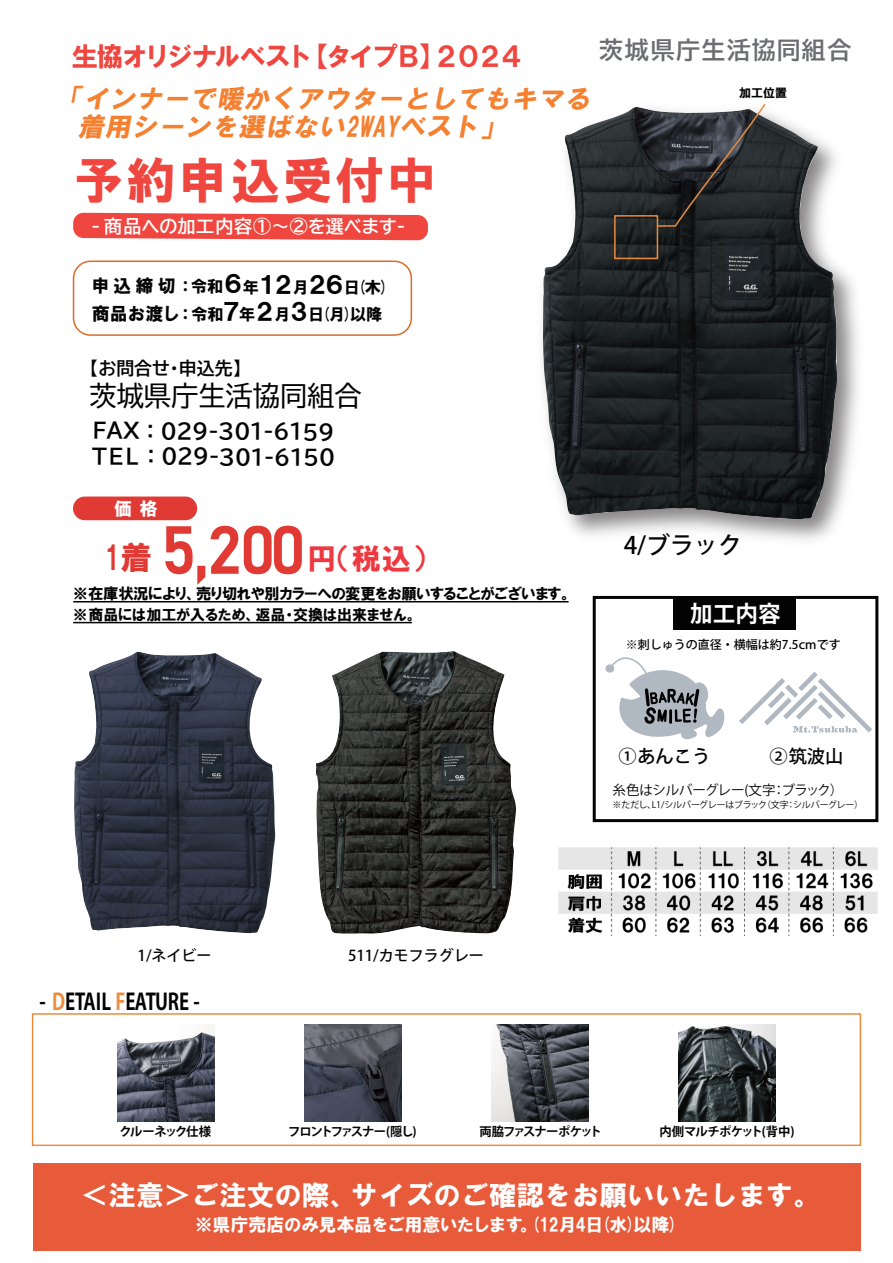
<style>
.page{position:relative;width:893px;height:1263px;background:#fff}
.page>*{position:absolute;margin:0;border:0;box-sizing:border-box;transform-origin:0 0}
.t1{font:66.9px "Bahnschrift";color:#e13934}
.t2{font:49.8px "HG Soei Kakugothic UB";letter-spacing:.04em;color:#ef463f}
.t3{font:31.95px "HG Soei Kakugothic UB";color:#e13934}
.t4{font:29.4px "HG Soei Kakugothic UB";color:#ee3941}
.t5{font:27.75px "HG Soei Kakugothic UB";color:#fff}
.t6{font:27.15px "BIZ UDP Gothic";color:#030303}
.t7{font:26.85px "HG Soei Kakugothic UB";letter-spacing:-.15em;color:#ef463f}
.t8{font:italic 26.4px/28px "HG Soei Kakugothic UB";color:#f48030}
.t9{font:24px "BIZ UDP Gothic Bold";letter-spacing:.06em;color:#6c6d70}
.t10{font:500 24px "Koz Go Pr 6 N";color:#030303}
.t11{font:700 22.65px "Koz Go Pr 6 N";color:#030303;scale:.82 1}
.t12{font:700 22.65px "Koz Go Pr 6 N";color:#fff}
.t13{font:20.85px/25.5px "BIZ UDP Gothic Bold";letter-spacing:-.005em;color:#030303}
.t14{font:500 18.15px "Koz Go Pr 6 N";color:#030303}
.t15{font:18px "HG Soei Kakugothic UB";letter-spacing:-.025em;color:#fff}
.t16{font:18px "BIZ UDP Gothic Bold";color:#fff}
.t17{font:17.85px "BIZ UDP Gothic Bold";color:#030303}
.t18{font:16.2px "HG Soei Kakugothic UB";color:#030303}
.t19{font:15.3px "HG Soei Kakugothic UB";letter-spacing:-.12em;color:#030303}
.t20{font:15px "HG Soei Kakugothic UB";letter-spacing:-.04em;color:#030303}
.t21{font:500 15px "Koz Go Pr 6 N";color:#030303}
.t22{font:13.5px "Koz Go Pr 6 N";letter-spacing:-.02em;color:#030303}
.t23{font:700 12.45px "Koz Go Pr 6 N";letter-spacing:-.09em;color:#030303}
.t24{font:700 12.45px "Koz Go Pr 6 N";letter-spacing:-.12em;color:#030303}
.t25{font:700 12.45px "Koz Go Pr 6 N";letter-spacing:-.05em;color:#030303}
.t26{font:500 12px "Koz Go Pr 6 N";color:#030303}
.t27{font:12px "HG Soei Kakugothic UB";color:#030303}
.t28{font:9px "Koz Go Pr 6 N";letter-spacing:-.02em;color:#030303}
.t29{font:8.7px "Koz Go Pr 6 N";color:#221713}
.s1{font-size:18px}
.s2{font-size:23.4px}
.s3{color:#ee8c3e}
</style>
<div class="page">
<hr style="left:73px;top:601px;width:496px;height:1px;background:#030303">
<hr style="left:73px;top:622px;width:339px;height:1px;background:#030303">
<div style="left:73px;top:496px;width:124px;height:24px;background:#e13934;border-radius:12px"></div>
<div style="left:33px;top:1163px;width:827px;height:87px;background:#e85b3a"></div>
<div style="left:73px;top:260px;width:339px;height:76px;border:2px solid #dc6a29;border-radius:17px"></div>
<img style="left:316px;top:651px;width:200px;height:283px">
<img style="left:74px;top:652px;width:201px;height:281px">
<img style="left:542px;top:107px;width:296px;height:412px">
<img style="left:558px;top:847px;width:320px;height:90px">
<svg style="left:73px;top:213px;width:355px;height:27px;background:#f0544d"></svg>
<div style="left:32px;top:1013px;width:829px;height:133px;border:2px solid #ee8c3e"></div>
<div style="left:614px;top:215px;width:44px;height:44px;border:2px solid #eb8b3d"></div>
<svg style="left:656px;top:103px;width:111px;height:125px;background:#3d3f42"></svg>
<svg style="left:592px;top:595px;width:287px;height:228px"></svg>
<svg style="left:605px;top:657px;width:119px;height:82px"></svg>
<svg style="left:739px;top:672px;width:133px;height:61px"></svg>
<img style="left:118px;top:1025px;width:96px;height:96px">
<img style="left:305px;top:1025px;width:96px;height:96px">
<img style="left:492px;top:1025px;width:96px;height:96px">
<img style="left:679px;top:1025px;width:96px;height:96px">
<p class="t7" style="left:72px;top:43px;width:455px">生協オリジナルベスト【タイプＢ】２０２４</p>
<p class="t9" style="left:599px;top:38px;width:254px">茨城県庁生活協同組合</p>
<p class="t8" style="left:51px;top:85px;width:546px">「インナーで暖かくアウターとしてもキマる　着用シーンを選ばない2WAYベスト」</p>
<h2 class="t2" style="left:74px;top:155px;width:364px">予約申込受付中</h2>
<p class="t16" style="left:92px;top:218px;width:327px">- 商品への加工内容①～②を選べます-　</p>
<p class="t18" style="left:91px;top:279px;width:299px"><span class="s1">申込締切：</span>令和<span class="s2">６</span>年<span class="s2">１２</span>月<span class="s2">２６</span>日(木)</p>
<p class="t18" style="left:92px;top:306px;width:292px"><span class="s1">商品お渡し：</span>令和<span class="s2">７</span>年<span class="s2">２</span>月<span class="s2">３</span>日(月)以降</p>
<p class="t17" style="left:89px;top:359px;width:154px">【お問合せ・申込先】</p>
<p class="t6" style="left:89px;top:382px;width:274px">茨城県庁生活協同組合</p>
<p class="t13" style="left:92px;top:418px;width:244px">FAX ： 029-301-6159<br>TEL ： 029-301-6150</p>
<p class="t15" style="left:114px;top:500px;width:45px">価格</p>
<h1 class="t1" style="left:161px;top:499px;width:147px">5,200</h1>
<p class="t3" style="left:105px;top:541px;width:49px">1着</p>
<p class="t19" style="left:73px;top:586px;width:505px">※在庫状況により、売り切れや別カラーへの変更をお願いすることがございます。</p>
<p class="t20" style="left:73px;top:607px;width:350px">※商品には加工が入るため、返品・交換は出来ません。</p>
<p class="t4" style="left:307px;top:544px;width:134px">円（税込）</p>
<p class="t27" style="left:739px;top:86px;width:49px">加工位置</p>
<p class="t10" style="left:624px;top:531px;width:120px">4/ブラック</p>
<p class="t29" style="left:679px;top:539px;width:27px">20mm</p>
<p class="t12" style="left:690px;top:601px;width:92px">加工内容</p>
<p class="t26" style="left:626px;top:638px;width:216px">※刺しゅうの直径・横幅は約7.5ｃｍです</p>
<p class="t14" style="left:618px;top:746px;width:93px">①あんこう</p>
<p class="t14" style="left:769px;top:746px;width:75px">②筑波山</p>
<p class="t22" style="left:612px;top:782px;width:232px">糸色はシルバーグレー(文字：ブラック）</p>
<p class="t28" style="left:612px;top:800px;width:252px">※ただし、L1/シルバーグレーはブラック（文字：シルバーグレー）</p>
<p class="t21" style="left:138px;top:947px;width:75px">1/ネイビー</p>
<p class="t21" style="left:348px;top:947px;width:137px">511/カモフラグレー</p>
<p class="t11" style="left:39px;top:989px;width:197px">- <span class="s3">D</span>ETAIL <span class="s3">F</span>EATURE -</p>
<p class="t23" style="left:120px;top:1125px;width:93px">クルーネック仕様</p>
<p class="t24" style="left:288px;top:1125px;width:130px">フロントファスナー(隠し)</p>
<p class="t23" style="left:479px;top:1125px;width:124px">両脇ファスナーポケット</p>
<p class="t25" style="left:659px;top:1125px;width:137px">内側マルチポケット(背中)</p>
<p class="t5" style="left:81px;top:1181px;width:742px">＜注意＞ご注文の際、サイズのご確認をお願いいたします。</p>
<p class="t15" style="left:195px;top:1215px;width:485px">※県庁売店のみ見本品をご用意いたします。(12月4日(水)以降)</p>
</div>
